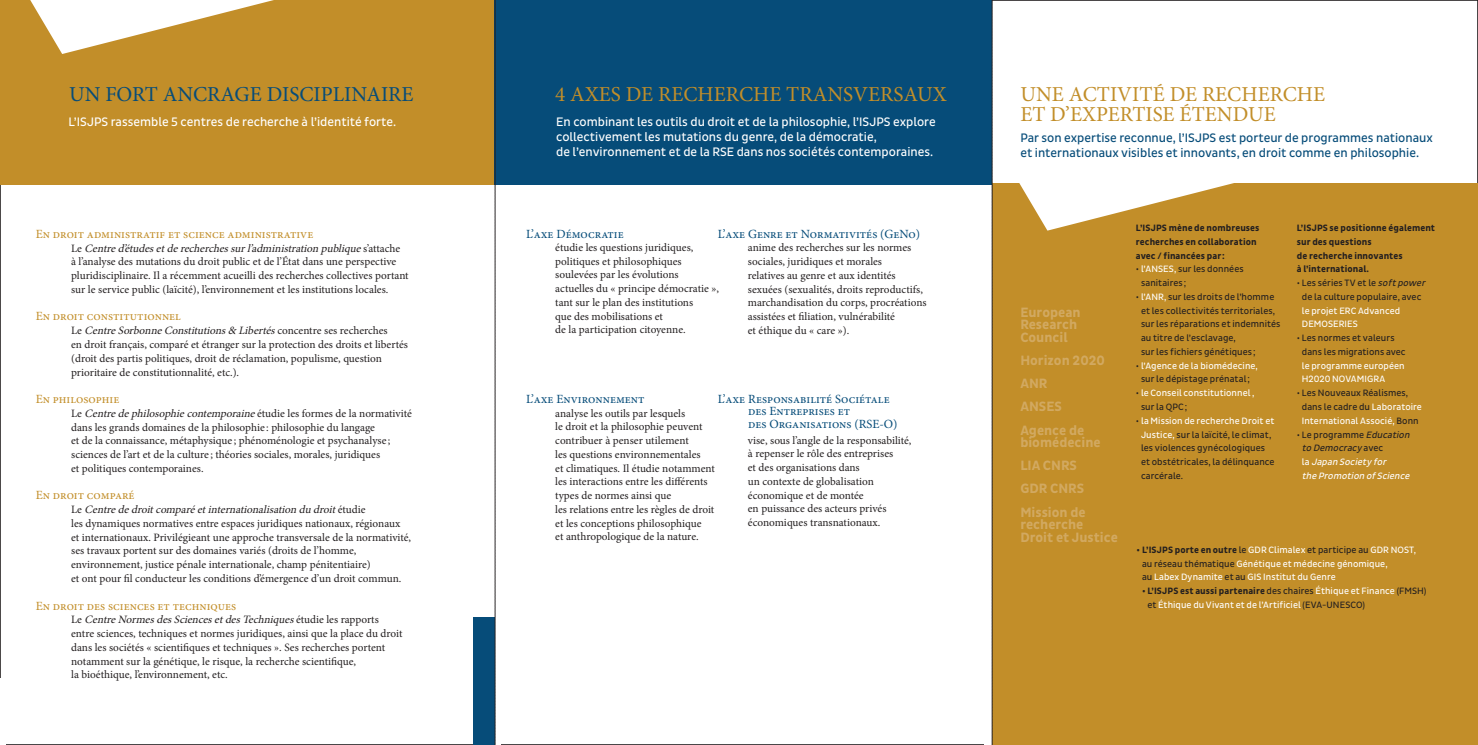
<style>
.page{position:relative;width:1478px;height:745px;background:#fff}
.page>*{position:absolute;margin:0;border:0;box-sizing:border-box;transform-origin:0 0}
.t1{font:21.25px "Minion Pro";color:#c28e29}
.t2{font:21.25px "Minion Pro";color:#064c79}
.t3{font:700 13.75px/12.5px "Pluto Sans Cond";color:#d2a961}
.t4{font:12.5px/15px "Pluto Sans Cond";color:#fff}
.t5{font:12.5px/12.5px "Minion Pro";color:#064c79}
.t6{font:12.5px/15px "Pluto Sans Cond";color:#064c79}
.t7{font:12.5px "Minion Pro";color:#c28e29}
.t8{font:11.25px/13.8px "Minion Pro";letter-spacing:-.005em;color:#231f20}
.t9{font:9.38px/13.8px "Pluto Sans Cond";letter-spacing:.005em;color:#231f20}
.t10{font:9.38px/13.8px "Pluto Sans Cond";letter-spacing:.005em;color:#fff}
.t11{font:700 9.38px/13.8px "Pluto Sans Cond";letter-spacing:.005em;color:#231f20}
.t12{font:italic 9.38px/13.8px "Pluto Sans Cond";color:#fff}
.s1{font-style:italic}
.s2{color:#fff}
.s3{color:#231f20}
.s4{font-style:normal;color:#231f20}
.s5{font-style:normal}
.s6{font-weight:700;color:#231f20}
</style>
<div class="page">
<div style="left:0;top:0;width:514px;height:184px;background:#c28e29"></div>
<div style="left:494px;top:0;width:498px;height:184px;background:#064c79"></div>
<div style="left:992px;top:184px;width:486px;height:560px;background:#c28e29"></div>
<svg style="left:1009px;top:183px;width:292px;height:47px"></svg>
<svg style="left:30px;top:0;width:244px;height:54px"></svg>
<div style="left:473px;top:617px;width:21px;height:127px;background:#064c79"></div>
<svg style="left:494px;top:0;width:2px;height:745px"></svg>
<svg style="left:991px;top:0;width:2px;height:745px"></svg>
<p class="t2" style="left:69px;top:79px;width:346px">UN FORT ANCRAGE DISCIPLINAIRE</p>
<p class="t4" style="left:69px;top:114px;width:329px">L’ISJPS rassemble 5 centres de recherche à l’identité forte.</p>
<p class="t7" style="left:36px;top:225px;width:279px">En droit administratif et science administrative</p>
<p class="t8" style="left:71px;top:241px;width:339px">L e <span class="s1">Centred’étudesetderecherchessurl’administration publique</span>s ’ a t t a c h e<br>à l’analyse des mutations du droit public et de l’État dans une perspective pluridisciplinaire. Il a récemment acueilli des recherches collectives portant sur le service public (laïcité), l’environnement et les institutions locales.</p>
<p class="t7" style="left:36px;top:308px;width:147px">En droit constitutionnel</p>
<p class="t8" style="left:71px;top:323px;width:338px">L e <span class="s1">CentreSorbonneConstitutions&amp; Libertés</span>c o n c e n t r e s e s r e c h e r c h e s<br>en droit français, comparé et étranger sur la protection des droits et libertés (droit des partis politiques, droit de réclamation, populisme, question prioritaire de constitutionnalité, etc.).</p>
<p class="t7" style="left:36px;top:390px;width:85px">En philosophie</p>
<p class="t8" style="left:71px;top:406px;width:342px">L e <span class="s1">Centredephilosophiecontemporaine</span>é t u d i e l e s fo r m e s d e l a n o r m at i v i t é dans les grands domaines de la philosophie : philosophie du langage<br>et de la connaissance, métaphysique ; phénoménologie et psychanalyse ; sciences de l’art et de la culture ; théories sociales, morales, juridiques<br>et politiques contemporaines.</p>
<p class="t7" style="left:36px;top:486px;width:100px">En droit comparé</p>
<p class="t8" style="left:71px;top:502px;width:341px">L e <span class="s1">Centrededroitcomparéetinternationalisation dudroit</span>é t u d i e<br>les dynamiques normatives entre espaces juridiques nationaux, régionaux et internationaux. Privilégieant une approche transversale de la normativité, ses travaux portent sur des domaines variés (droits de l’homme, environnement, justice pénale internationale, champ pénitentiaire)<br>et ont pour fil conducteur les conditions d’émergence d’un droit commun.</p>
<p class="t7" style="left:36px;top:596px;width:202px">En droit des sciences et techniques</p>
<p class="t8" style="left:71px;top:612px;width:333px">L e <span class="s1">CentreNormesdesSciencesetdesTechniques</span>é t u d i e l e s r a p p o r t s entre sciences, techniques et normes juridiques, ainsi que la place du droit dans les sociétés « scientifiques et techniques ». Ses recherches portent notamment sur la génétique, le risque, la recherche scientifique,<br>la bioéthique, l’environnement, etc.</p>
<p class="t1" style="left:555px;top:79px;width:393px">4 AXES DE RECHERCHE TRANSVERSAUX</p>
<p class="t1" style="left:1020px;top:79px;width:306px">UNE ACTIVITÉ DE RECHERCHE</p>
<p class="t4" style="left:556px;top:114px;width:381px">En combinant les outils du droit et de la philosophie, l’ISJPS explore</p>
<p class="t1" style="left:1020px;top:99px;width:257px">ET D’EXPERTISE ÉTENDUE</p>
<p class="t4" style="left:556px;top:129px;width:378px">collectivement les mutations du genre, de la démocratie,<br>de l’environnement et de la RSE dans nos sociétés contemporaines.</p>
<p class="t5" style="left:526px;top:227px;width:99px">L’axe Démocratie</p>
<p class="t5" style="left:718px;top:227px;width:204px">L’axe Genre et Normativités (GeNo)</p>
<p class="t8" style="left:555px;top:240px;width:165px">étudie les questions juridiques, politiques et philosophiques soulevées par les évolutions actuelles du « principe démocratie », tant sur le plan des institutions<br>que des mobilisations et<br>de la participation citoyenne.</p>
<p class="t8" style="left:748px;top:241px;width:180px">anime des recherches sur les normes sociales, juridiques et morales<br>relatives au genre et aux identités sexuées (sexualités, droits reproductifs, marchandisation du corps, procréations assistées et filiation, vulnérabilité<br>et éthique du « care »).</p>
<p class="t5" style="left:526px;top:392px;width:120px">L’axe Environnement</p>
<p class="t5" style="left:748px;top:392px;width:151px;text-indent:-30px">L’axe Responsabilité Sociétale des Entreprises et<br>des Organisations (RSE-O)</p>
<p class="t8" style="left:555px;top:406px;width:161px">analyse les outils par lesquels<br>le droit et la philosophie peuvent contribuer à penser utilement<br>les questions environnementales<br>et climatiques. Il étudie notamment les interactions entre les différents types de normes ainsi que<br>les relations entre les règles de droit et les conceptions philosophique<br>et anthropologique de la nature.</p>
<p class="t8" style="left:748px;top:433px;width:165px">vise, sous l’angle de la responsabilité, à repenser le rôle des entreprises<br>et des organisations dans<br>un contexte de globalisation économique et de montée<br>en puissance des acteurs privés économiques transnationaux.</p>
<p class="t6" style="left:1020px;top:130px;width:414px">Par son expertise reconnue, l’ISJPS est porteur de programmes nationaux et internationaux visibles et innovants, en droit comme en philosophie.</p>
<p class="t3" style="left:1020px;top:306px;width:62px">European<br>Research<br>Council</p>
<p class="t3" style="left:1020px;top:354px;width:86px">Horizon 2020</p>
<p class="t3" style="left:1020px;top:377px;width:29px">ANR</p>
<p class="t3" style="left:1020px;top:400px;width:43px">ANSES</p>
<p class="t3" style="left:1020px;top:424px;width:82px">Agence de biomédecine</p>
<p class="t3" style="left:1020px;top:459px;width:58px">LIA CNRS</p>
<p class="t3" style="left:1020px;top:482px;width:65px">GDR CNRS</p>
<p class="t3" style="left:1020px;top:505px;width:99px">Mission de recherche<br>Droit et Justice</p>
<p class="t11" style="left:1136px;top:221px;width:125px">L’ISJPS mène de nombreuses recherches en collaboration avec / financées par:</p>
<p class="t9" style="left:1141px;top:262px;width:104px;text-indent:-5px">• <span class="s2">l’ANSES,</span> sur les données sanitaires;</p>
<p class="t9" style="left:1141px;top:290px;width:141px;text-indent:-5px">• <span class="s2">l’ANR,</span> sur les droits de l’homme et les collectivités territoriales, sur les réparations et indemnités au titre de l’esclavage,<br>sur les fichiers génétiques;</p>
<p class="t9" style="left:1136px;top:358px;width:123px;text-align:center">• <span class="s2">l’Agence de la biomédecine, </span>sur le dépistage prénatal;</p>
<p class="t10" style="left:1141px;top:386px;width:115px;text-indent:-5px"><span class="s3">•</span> le Conseil constitutionnel , <span class="s3">sur la QPC;</span></p>
<p class="t9" style="left:1141px;top:413px;width:135px;text-indent:-5px">• <span class="s2">la Mission de recherche Droit et<br>Justice,</span> sur la laïcité, le climat, les violences gynécologiques et obstétricales, la délinquance carcérale.</p>
<p class="t11" style="left:1296px;top:221px;width:140px">L’ISJPS se positionne également sur des questions<br>de recherche innovantes<br>à l’international.</p>
<p class="t9" style="left:1302px;top:276px;width:127px;text-indent:-5px">• Les séries TV et le <span class="s1">softpower </span>de la culture populaire, avec <span class="s2">le projet ERC Advanced<br>DEMOSERIES</span></p>
<p class="t9" style="left:1302px;top:331px;width:105px;text-indent:-5px">• Les normes et valeurs dans les migrations avec <span class="s2">le programme européen<br>H2020 NOVAMIGRA</span></p>
<p class="t9" style="left:1302px;top:386px;width:122px;text-indent:-5px">• Les Nouveaux Réalismes, dans le cadre du <span class="s2">Laboratoire<br>International Associé,</span> Bonn</p>
<p class="t12" style="left:1302px;top:427px;width:111px;text-indent:-5px"><span class="s4">• Le programme</span> <span class="s3">Education to Democracy</span> <span class="s4">a v e c<br></span><span class="s5">l a</span> Japan Society for<br>the Promotion ofScience</p>
<p class="t10" style="left:1142px;top:542px;width:276px;text-indent:-5px"><span class="s6">• L’ISJPS porte en outre</span> <span class="s3">le</span> GDR Climalex <span class="s3">et participe au</span> GDR NOST, <span class="s3">au réseau thématique</span> Génétique et médecine génomique,<br><span class="s3">au</span> Labex Dynamite <span class="s3">et au</span> GIS Institut du Genre</p>
<p class="t10" style="left:1147px;top:584px;width:281px;text-indent:-5px"><span class="s6">• L’ISJPS est aussi partenaire</span> <span class="s3">des chaires</span> Éthique et Finance <span class="s3">(FMSH) et</span> Éthique du Vivant et de l’Artificiel <span class="s3">(EVA-UNESCO)</span></p>
</div>
